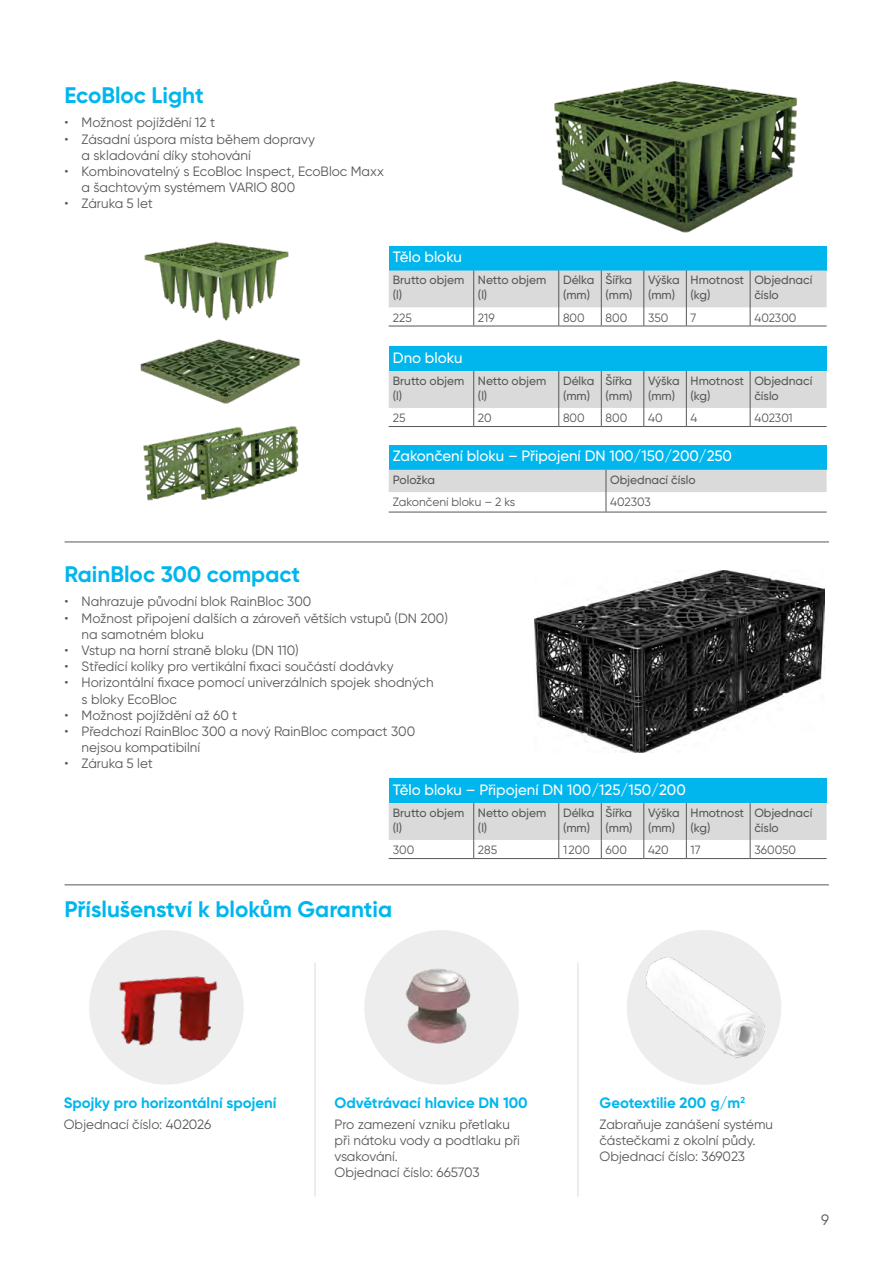
<style>
.page{position:relative;width:893px;height:1263px;background:#fff}
.page>*{position:absolute;margin:0;border:0;box-sizing:border-box;transform-origin:0 0}
.t1{font:700 22.5px "Gilroy";color:#00b6ed}
.t2{font:500 15px "Gilroy";color:#fff}
.t3{font:700 15px "Gilroy";color:#00b6ed}
.t4{font:15px "Gilroy";color:#575756}
.t5{font:13.5px/16.2px "Gilroy";color:#575756}
.t6{font:500 12px/15px "Gilroy";color:#575756}
.t7{font:12px "Gilroy";color:#575756}
</style>
<div class="page">
<img style="left:554px;top:81px;width:243px;height:152px">
<img style="left:534px;top:570px;width:290px;height:183px">
<img style="left:144px;top:241px;width:145px;height:75px">
<img style="left:140px;top:316px;width:161px;height:88px">
<img style="left:143px;top:439px;width:31px;height:62px">
<img style="left:174px;top:426px;width:125px;height:74px">
<div style="left:389px;top:445px;width:438px;height:25px;background:#00b6ed"></div>
<hr style="left:389px;top:512px;width:217px;height:1px;background:#575756">
<hr style="left:606px;top:512px;width:221px;height:1px;background:#575756">
<svg style="left:389px;top:470px;width:438px;height:42px"></svg>
<div style="left:389px;top:246px;width:438px;height:25px;background:#00b6ed"></div>
<svg style="left:389px;top:271px;width:438px;height:55px"></svg>
<hr style="left:389px;top:326px;width:85px;height:1px;background:#575756">
<hr style="left:474px;top:326px;width:85px;height:1px;background:#575756">
<hr style="left:559px;top:326px;width:42px;height:1px;background:#575756">
<hr style="left:601px;top:326px;width:43px;height:1px;background:#575756">
<hr style="left:644px;top:326px;width:42px;height:1px;background:#575756">
<hr style="left:686px;top:326px;width:64px;height:1px;background:#575756">
<hr style="left:750px;top:326px;width:77px;height:1px;background:#575756">
<div style="left:389px;top:778px;width:438px;height:25px;background:#00b6ed"></div>
<svg style="left:389px;top:803px;width:438px;height:55px"></svg>
<hr style="left:389px;top:858px;width:85px;height:1px;background:#575756">
<hr style="left:474px;top:858px;width:85px;height:1px;background:#575756">
<hr style="left:559px;top:858px;width:42px;height:1px;background:#575756">
<hr style="left:601px;top:858px;width:43px;height:1px;background:#575756">
<hr style="left:644px;top:858px;width:42px;height:1px;background:#575756">
<hr style="left:686px;top:858px;width:64px;height:1px;background:#575756">
<hr style="left:750px;top:858px;width:77px;height:1px;background:#575756">
<div style="left:389px;top:346px;width:438px;height:25px;background:#00b6ed"></div>
<svg style="left:389px;top:371px;width:438px;height:55px"></svg>
<hr style="left:389px;top:426px;width:85px;height:1px;background:#575756">
<hr style="left:474px;top:426px;width:85px;height:1px;background:#575756">
<hr style="left:559px;top:426px;width:42px;height:1px;background:#575756">
<hr style="left:601px;top:426px;width:43px;height:1px;background:#575756">
<hr style="left:644px;top:426px;width:42px;height:1px;background:#575756">
<hr style="left:686px;top:426px;width:64px;height:1px;background:#575756">
<hr style="left:750px;top:426px;width:77px;height:1px;background:#575756">
<hr style="left:65px;top:542px;width:764px;height:1px;background:#575756">
<hr style="left:65px;top:884px;width:764px;height:1px;background:#575756">
<hr style="left:315px;top:963px;width:1px;height:233px;background:#dadada">
<hr style="left:578px;top:963px;width:1px;height:233px;background:#dadada">
<div style="left:627px;top:930px;width:154px;height:154px;background:#ededed;border-radius:50%"></div>
<div style="left:364px;top:930px;width:155px;height:154px;background:#ededed;border-radius:50%"></div>
<div style="left:89px;top:930px;width:155px;height:154px;background:#ededed;border-radius:50%"></div>
<img style="left:630px;top:957px;width:139px;height:104px">
<img style="left:100px;top:957px;width:132px;height:116px">
<img style="left:405px;top:968px;width:66px;height:76px">
<h1 class="t1" style="left:65px;top:81px;width:141px">EcoBloc Light</h1>
<p class="t5" style="left:65px;top:114px;width:152px">• Možnost pojíždění 12 t</p>
<p class="t5" style="left:82px;top:131px;width:235px;text-indent:-17px">• Zásadní úspora místa během dopravy a skladování díky stohování</p>
<p class="t5" style="left:82px;top:163px;width:304px;text-indent:-17px">• Kombinovatelný s EcoBloc Inspect, EcoBloc Maxx a šachtovým systémem VARIO 800</p>
<p class="t5" style="left:65px;top:195px;width:90px">• Záruka 5 let</p>
<p class="t2" style="left:393px;top:248px;width:71px">Tělo bloku</p>
<p class="t6" style="left:393px;top:273px;width:73px">Brutto objem (l)</p>
<p class="t6" style="left:478px;top:273px;width:70px">Netto objem (l)</p>
<p class="t6" style="left:563px;top:273px;width:33px">Délka (mm)</p>
<p class="t6" style="left:606px;top:273px;width:29px">Šířka (mm)</p>
<p class="t6" style="left:648px;top:273px;width:33px">Výška (mm)</p>
<p class="t6" style="left:691px;top:273px;width:55px">Hmotnost (kg)</p>
<p class="t6" style="left:754px;top:273px;width:60px">Objednací číslo</p>
<p class="t7" style="left:393px;top:310px;width:21px">225</p>
<p class="t7" style="left:478px;top:310px;width:18px">219</p>
<p class="t7" style="left:563px;top:310px;width:23px">800</p>
<p class="t7" style="left:606px;top:310px;width:23px">800</p>
<p class="t7" style="left:648px;top:310px;width:22px">350</p>
<p class="t7" style="left:691px;top:310px;width:7px">7</p>
<p class="t7" style="left:754px;top:310px;width:44px">402300</p>
<p class="t2" style="left:393px;top:348px;width:71px">Dno bloku</p>
<p class="t6" style="left:393px;top:373px;width:73px">Brutto objem (l)</p>
<p class="t6" style="left:478px;top:373px;width:70px">Netto objem (l)</p>
<p class="t6" style="left:563px;top:373px;width:33px">Délka (mm)</p>
<p class="t6" style="left:606px;top:373px;width:29px">Šířka (mm)</p>
<p class="t6" style="left:648px;top:373px;width:33px">Výška (mm)</p>
<p class="t6" style="left:691px;top:373px;width:55px">Hmotnost (kg)</p>
<p class="t6" style="left:754px;top:373px;width:60px">Objednací číslo</p>
<p class="t7" style="left:393px;top:411px;width:14px">25</p>
<p class="t7" style="left:478px;top:411px;width:15px">20</p>
<p class="t7" style="left:563px;top:411px;width:23px">800</p>
<p class="t7" style="left:606px;top:411px;width:23px">800</p>
<p class="t7" style="left:648px;top:411px;width:16px">40</p>
<p class="t7" style="left:691px;top:411px;width:8px">4</p>
<p class="t7" style="left:754px;top:411px;width:40px">402301</p>
<p class="t2" style="left:393px;top:447px;width:341px">Zakončení bloku – Připojení DN 100/150/200/250</p>
<p class="t6" style="left:393px;top:472px;width:44px">Položka</p>
<p class="t6" style="left:610px;top:472px;width:87px">Objednací číslo</p>
<p class="t7" style="left:393px;top:494px;width:124px">Zakončení bloku – 2 ks</p>
<p class="t7" style="left:610px;top:494px;width:42px">402303</p>
<h1 class="t1" style="left:65px;top:560px;width:237px">RainBloc 300 compact</h1>
<p class="t5" style="left:65px;top:593px;width:248px">• Nahrazuje původní blok RainBloc 300</p>
<p class="t5" style="left:82px;top:609px;width:368px;text-indent:-17px">• Možnost připojení dalších a zároveň větších vstupů (DN 200) na samotném bloku</p>
<p class="t5" style="left:65px;top:642px;width:236px">• Vstup na horní straně bloku (DN 110)</p>
<p class="t5" style="left:65px;top:658px;width:331px">• Středící kolíky pro vertikální fixaci součástí dodávky</p>
<p class="t5" style="left:82px;top:674px;width:354px;text-indent:-17px">• Horizontální fixace pomocí univerzálních spojek shodných s bloky EcoBloc</p>
<p class="t5" style="left:65px;top:707px;width:174px">• Možnost pojíždění až 60 t</p>
<p class="t5" style="left:82px;top:723px;width:335px;text-indent:-17px">• Předchozí RainBloc 300 a nový RainBloc compact 300 nejsou kompatibilní</p>
<p class="t5" style="left:65px;top:755px;width:90px">• Záruka 5 let</p>
<p class="t2" style="left:393px;top:780px;width:294px">Tělo bloku – Připojení DN 100/125/150/200</p>
<p class="t6" style="left:393px;top:805px;width:73px">Brutto objem (l)</p>
<p class="t6" style="left:478px;top:805px;width:70px">Netto objem (l)</p>
<p class="t6" style="left:563px;top:805px;width:33px">Délka (mm)</p>
<p class="t6" style="left:606px;top:805px;width:29px">Šířka (mm)</p>
<p class="t6" style="left:648px;top:805px;width:33px">Výška (mm)</p>
<p class="t6" style="left:691px;top:805px;width:55px">Hmotnost (kg)</p>
<p class="t6" style="left:754px;top:805px;width:60px">Objednací číslo</p>
<p class="t7" style="left:393px;top:843px;width:23px">300</p>
<p class="t7" style="left:478px;top:843px;width:21px">285</p>
<p class="t7" style="left:563px;top:843px;width:28px">1200</p>
<p class="t7" style="left:606px;top:843px;width:23px">600</p>
<p class="t7" style="left:648px;top:843px;width:22px">420</p>
<p class="t7" style="left:691px;top:843px;width:11px">17</p>
<p class="t7" style="left:754px;top:843px;width:43px">360050</p>
<h1 class="t1" style="left:65px;top:895px;width:329px">Příslušenství k blokům Garantia</h1>
<p class="t3" style="left:64px;top:1093px;width:214px">Spojky pro horizontální spojení</p>
<p class="t5" style="left:64px;top:1116px;width:149px">Objednací číslo: 402026</p>
<p class="t3" style="left:334px;top:1093px;width:195px">Odvětrávací hlavice DN 100</p>
<p class="t5" style="left:334px;top:1116px;width:187px">Pro zamezení vzniku přetlaku při nátoku vody a podtlaku při vsakování.<br>Objednací číslo: 665703</p>
<p class="t3" style="left:600px;top:1093px;width:147px">Geotextilie 200 g/m<sup>2</sup></p>
<p class="t5" style="left:600px;top:1116px;width:175px">Zabraňuje zanášení systému částečkami z okolní půdy.<br>Objednací číslo: 369023</p>
<p class="t4" style="left:821px;top:1210px;width:9px">9</p>
</div>
